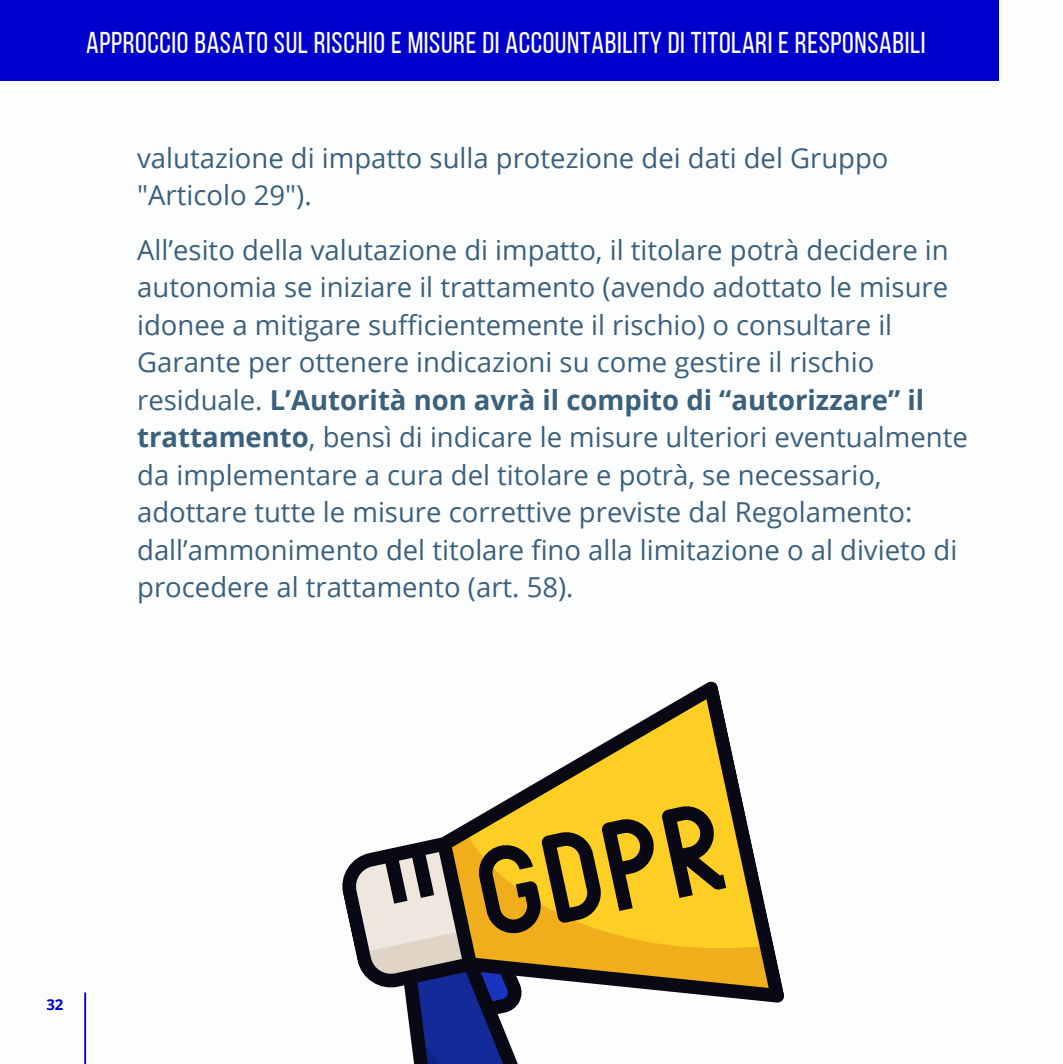
<style>
.page{position:relative;width:1063px;height:1064px;background:#fff}
.page>*{position:absolute;margin:0;border:0;box-sizing:border-box;transform-origin:0 0}
.t1{font:30px "Bebas Neue";letter-spacing:.02em;color:#fff}
.t2{font:27.5px/37.5px "Open Sans";color:#3a607c}
.t3{font:700 15px "Open Sans";color:#00c}
.s1{font-weight:700}
</style>
<div class="page">
<hr style="left:84px;top:992px;width:2px;height:70px;background:#00c">
<div style="left:0;top:0;width:998px;height:80px;background:#00c"></div>
<svg style="left:342px;top:681px;width:443px;height:322px"></svg>
<svg style="left:344px;top:800px;width:382px;height:262px"></svg>
<p class="t1" style="left:86px;top:31px;width:841px">APPROCCIO BASATO SUL RISCHIO E MISURE DI ACCOUNTABILITY DI TITOLARI E RESPONSABILI</p>
<p class="t2" style="left:137px;top:138px;width:753px">valutazione di impatto sulla protezione dei dati del Gruppo "Articolo 29").</p>
<p class="t2" style="left:137px;top:230px;width:832px">All’esito della valutazione di impatto, il titolare potrà decidere in autonomia se iniziare il trattamento (avendo adottato le misure idonee a mitigare sufficientemente il rischio) o consultare il Garante per ottenere indicazioni su come gestire il rischio residuale. <span class="s1">L’Autorità non avrà il compito di “autorizzare” il trattamento</span>, bensì di indicare le misure ulteriori eventualmente da implementare a cura del titolare e potrà, se necessario, adottare tutte le misure correttive previste dal Regolamento: dall’ammonimento del titolare fino alla limitazione o al divieto di procedere al trattamento (art. 58).</p>
<p class="t3" style="left:46px;top:993px;width:19px">32</p>
</div>
